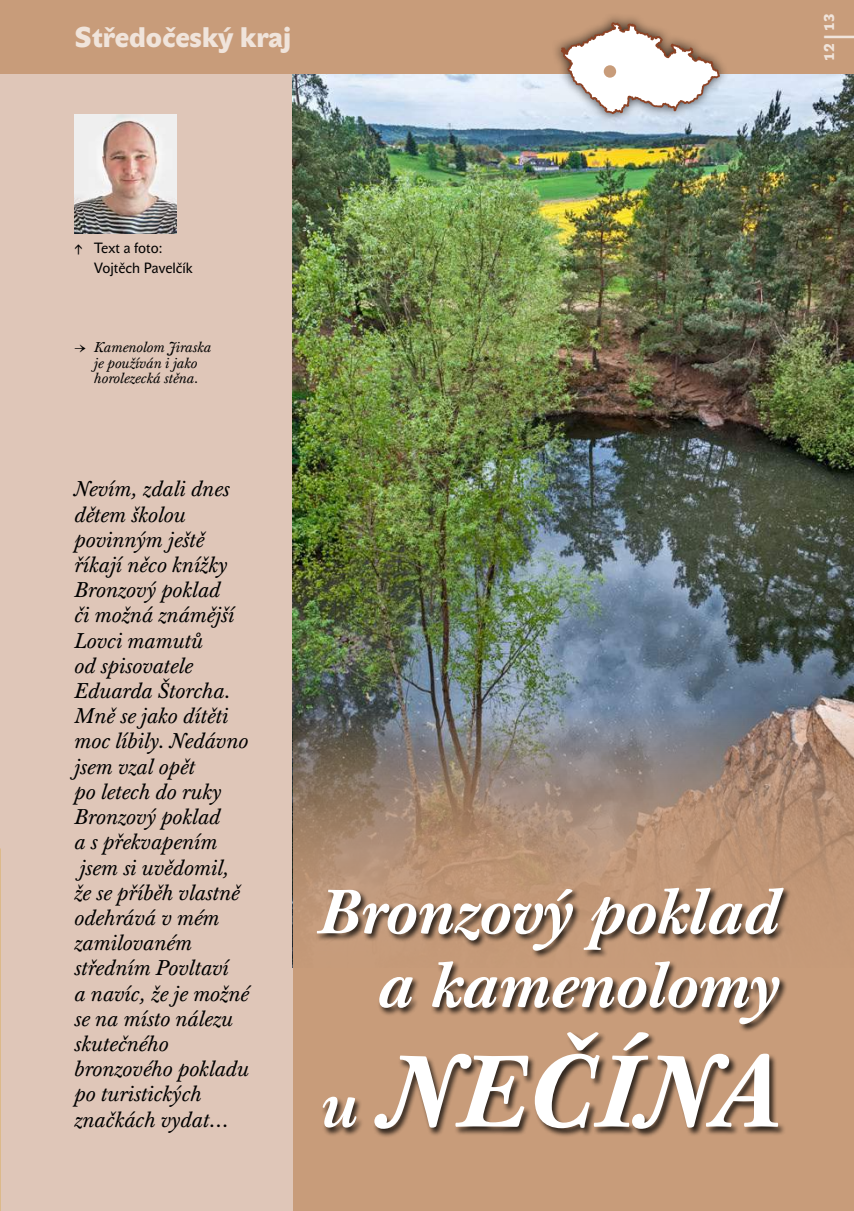
<style>
.page{position:relative;width:854px;height:1211px;background:#fff}
.page>*{position:absolute;margin:0;border:0;box-sizing:border-box;transform-origin:0 0}
.t1{font:italic 700 99.75px "Baskerville 10 Pro";color:#fff}
.t2{font:italic 700 61.25px/73.5px "Baskerville 10 Pro";color:#fff;text-align:right}
.t3{font:49px "John Sans Black Pro";color:#f0e4db;scale:.29 1}
.t4{font:28px "John Sans Black Pro";color:#f0e4db}
.t5{font:italic 21px/25.2px "Baskerville 10 Pro";color:#000}
.t6{font:14.7px/19.8px "John Sans Text Pro";color:#000;scale:.95 1}
.t7{font:italic 14px/15.8px "Baskerville 10 Pro";color:#000;text-align:center}
.t8{font:14px "John Sans Black Pro";color:#f0e4db}
.s1{font-size:61.25px}
</style>
<div class="page">
<div style="left:0;top:0;width:853px;height:74px;background:#c89c7a"></div>
<div style="left:0;top:74px;width:853px;height:1136px;background:#dfc6b8"></div>
<img style="left:293px;top:74px;width:560px;height:635px">
<img style="left:74px;top:114px;width:102px;height:119px">
<svg style="left:293px;top:709px;width:560px;height:501px;background:#ad8e77"></svg>
<div style="left:315px;top:887px;width:475px;height:250px;background:#000;opacity:.75"></div>
<div style="left:551px;top:12px;width:178px;height:112px;background:#000;opacity:.75"></div>
<svg style="left:560px;top:22px;width:159px;height:92px;background:#dbcec7"></svg>
<div style="left:603px;top:65px;width:13px;height:13px;background:#c89c7a;border-radius:50%"></div>
<h3 class="t4" style="left:74px;top:21px;width:218px">Středočeský kraj</h3>
<p class="t8" style="left:820px;top:61px;width:48px;rotate:-90deg">12 13</p>
<h3 class="t3" style="left:816px;top:40px;width:23px;rotate:-90deg">|</h3>
<p class="t6" style="left:94px;top:238px;width:105px;text-indent:-20px">↑ Text a foto:<br>Vojtěch Pavelčík</p>
<p class="t7" style="left:74px;top:339px;width:138px">→ Kamenolom Jiraska je používán i jako horolezecká stěna.</p>
<p class="t5" style="left:74px;top:476px;width:176px">Nevím, zdali dnes dětem školou povinným ještě říkají něco knížky<br>Bronzový poklad<br>či možná známější<br>Lovci mamutů<br>od spisovatele<br>Eduarda Štorcha.<br>Mně se jako dítěti moc líbily. Nedávno jsem vzal opět<br>po letech do ruky<br>Bronzový poklad<br>a s překvapením jsem si uvědomil,<br>že se příběh vlastně odehrává v mém zamilovaném středním Povltaví<br>a navíc, že je možné se na místo nálezu skutečného bronzového pokladu po turistických značkách vydat...</p>
<h2 class="t2" style="left:317px;top:878px;width:464px">Bronzový poklad a kamenolomy</h2>
<h1 class="t1" style="left:321px;top:1029px;width:460px"><span class="s1">u</span> NEČÍNA</h1>
</div>
